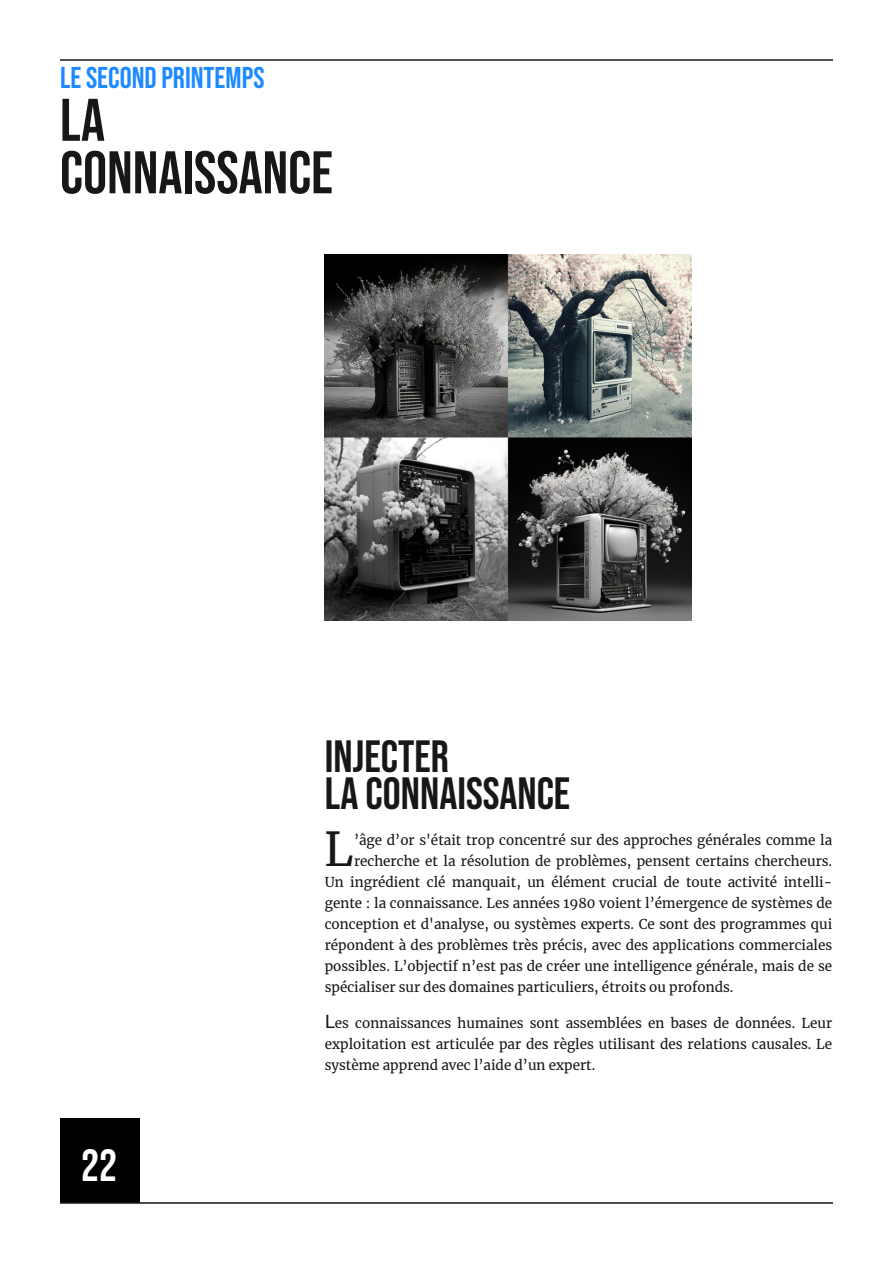
<style>
.page{position:relative;width:893px;height:1263px;background:#fff}
.page>*{position:absolute;margin:0;border:0;box-sizing:border-box;transform-origin:0 0}
.t1{font:60px/52.5px "Bebas Neue";color:#181715}
.t2{font:46.2px "Merriweather";color:#181715}
.t3{font:45px/37.5px "Bebas Neue";color:#181715}
.t4{font:45px "Bebas Neue";color:#fff}
.t5{font:30px "Bebas Neue";color:#1d8aff}
.t6{font:13.5px/21px "Merriweather";color:#181715;text-align:justify}
.s1{font-family:"DejaVu Sans";font-size:18px}
</style>
<div class="page">
<div style="left:60px;top:1118px;width:80px;height:85px;background:#000"></div>
<hr style="left:60px;top:1202px;width:773px;height:2px;background:#181715">
<hr style="left:60px;top:59px;width:773px;height:2px;background:#181715">
<img style="left:325px;top:254px;width:367px;height:367px">
<h3 class="t5" style="left:60px;top:61px;width:206px">LE SECOND PRINTEMPS</h3>
<h1 class="t1" style="left:60px;top:97px;width:274px">LA<br>CONNAISSANCE</h1>
<h3 class="t4" style="left:81px;top:1140px;width:37px">22</h3>
<h3 class="t3" style="left:325px;top:740px;width:247px">INJECTER<br>LA CONNAISSANCE</h3>
<h2 class="t2" style="left:324px;top:821px;width:31px">L</h2>
<p class="t6" style="left:354px;top:830px;width:480px">’âge d’or s'était trop concentré sur des approches générales comme la</p>
<p class="t6" style="left:354px;top:851px;width:480px">recherche et la résolution de problèmes, pensent certains chercheurs.</p>
<p class="t6" style="left:325px;top:872px;width:509px">Un ingrédient clé manquait, un élément crucial de toute activité intelli-</p>
<p class="t6" style="left:325px;top:893px;width:509px">gente : la connaissance. Les années 1980 voient l’émergence de systèmes de</p>
<p class="t6" style="left:325px;top:914px;width:509px">conception et d'analyse, ou systèmes experts. Ce sont des programmes qui</p>
<p class="t6" style="left:325px;top:935px;width:509px">répondent à des problèmes très précis, avec des applications commerciales</p>
<p class="t6" style="left:325px;top:956px;width:509px">possibles. L’objectif n’est pas de créer une intelligence générale, mais de se</p>
<p class="t6" style="left:325px;top:977px;width:410px">spécialiser sur des domaines particuliers, étroits ou profonds.</p>
<p class="t6" style="left:325px;top:1013px;width:509px"><span class="s1">L</span>es connaissances humaines sont assemblées en bases de données. Leur exploitation est articulée par des règles utilisant des relations causales. Le système apprend avec l’aide d’un expert.</p>
</div>
